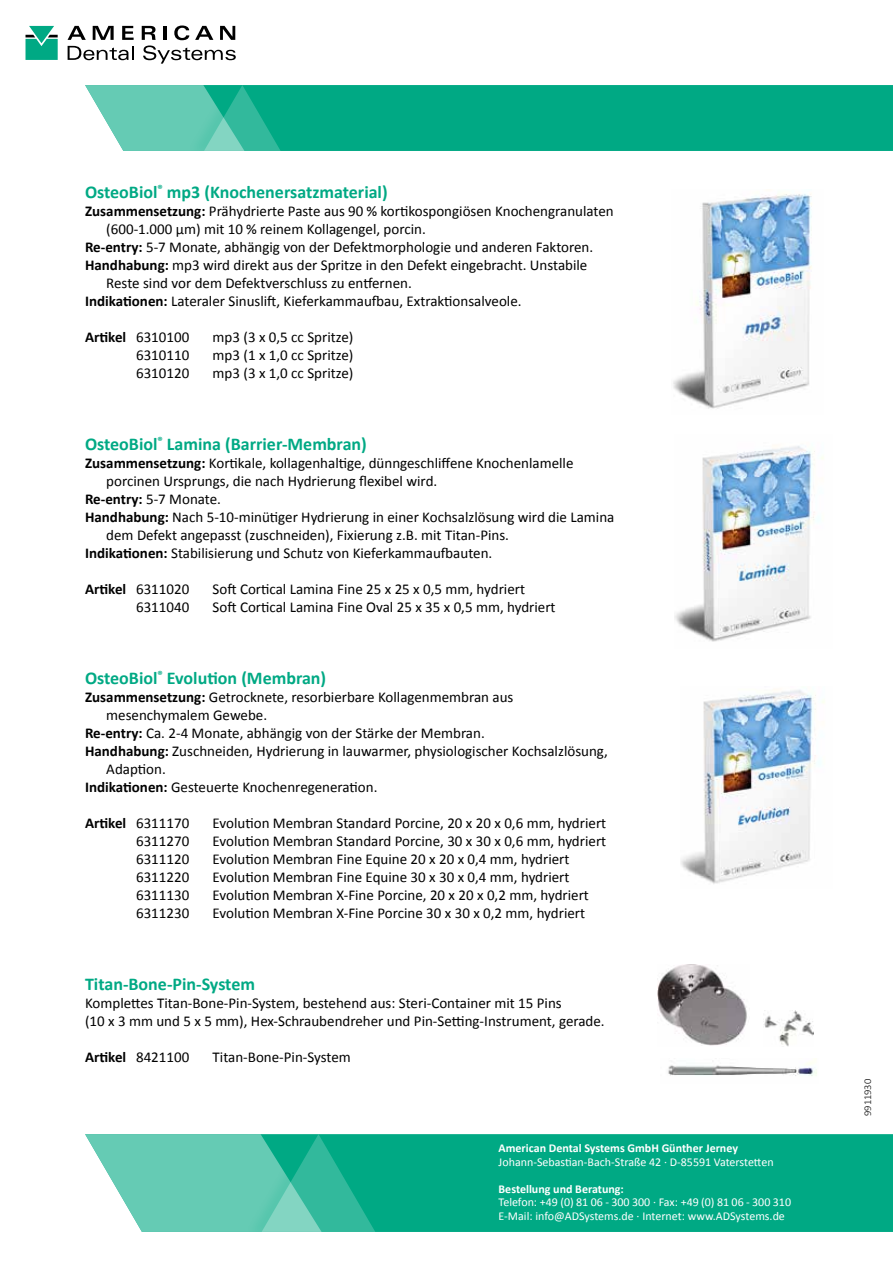
<style>
.page{position:relative;width:893px;height:1263px;background:#fff}
.page>*{position:absolute;margin:0;border:0;box-sizing:border-box;transform-origin:0 0}
.t1{font:700 18px "Calibri";color:#00a984}
.t2{font:15px/18px "Calibri";color:#000}
.t3{font:700 15px "Calibri";color:#000}
.t4{font:12px/13.5px "Calibri";color:#fff}
.t5{font:700 12px "Calibri";color:#fff}
.t6{font:300 10.5px "Calibri";color:#000}
.s1{font-weight:700}
.s2{font-weight:400}
</style>
<div class="page">
<svg style="left:26px;top:26px;width:32px;height:34px"></svg>
<svg style="left:68px;top:26px;width:18px;height:14px"></svg>
<svg style="left:93px;top:26px;width:21px;height:14px"></svg>
<svg style="left:122px;top:26px;width:12px;height:14px"></svg>
<svg style="left:142px;top:26px;width:14px;height:14px"></svg>
<hr style="left:164px;top:26px;width:3px;height:14px;background:#000">
<svg style="left:174px;top:26px;width:15px;height:14px"></svg>
<svg style="left:195px;top:26px;width:18px;height:14px"></svg>
<svg style="left:220px;top:26px;width:15px;height:14px"></svg>
<svg style="left:68px;top:46px;width:65px;height:14px"></svg>
<svg style="left:143px;top:46px;width:93px;height:18px"></svg>
<div style="left:375px;top:1134px;width:518px;height:98px;background:#00a984"></div>
<svg style="left:85px;top:1134px;width:290px;height:98px;background:#5fc8b1"></svg>
<div style="left:281px;top:85px;width:612px;height:66px;background:#00a984"></div>
<svg style="left:85px;top:85px;width:196px;height:66px;background:#5ec8b1"></svg>
<img style="left:673px;top:193px;width:139px;height:216px">
<img style="left:681px;top:689px;width:144px;height:195px">
<img style="left:764px;top:1011px;width:50px;height:35px">
<img style="left:658px;top:964px;width:89px;height:82px">
<img style="left:668px;top:1062px;width:149px;height:14px">
<img style="left:675px;top:445px;width:149px;height:197px">
<p class="t1" style="left:85px;top:181px;width:304px">OsteoBiol<sup>®</sup> mp3 (Knochenersatzmaterial)</p>
<p class="t2" style="left:85px;top:202px;width:530px"><span class="s1">Zusammensetzung:</span> Prähydrierte Paste aus 90 % kortikospongiösen Knochengranulaten</p>
<p class="t2" style="left:106px;top:220px;width:321px">(600-1.000 µm) mit 10 % reinem Kollagengel, porcin.</p>
<p class="t2" style="left:85px;top:238px;width:510px"><span class="s1">Re-entry:</span> 5-7 Monate, abhängig von der Defektmorphologie und anderen Faktoren.</p>
<p class="t2" style="left:85px;top:256px;width:504px"><span class="s1">Handhabung:</span> mp3 wird direkt aus der Spritze in den Defekt eingebracht. Unstabile</p>
<p class="t2" style="left:106px;top:274px;width:307px">Reste sind vor dem Defektverschluss zu entfernen.</p>
<p class="t2" style="left:85px;top:292px;width:438px"><span class="s1">Indikationen:</span> Lateraler Sinuslift, Kieferkammaufbau, Extraktionsalveole.</p>
<p class="t3" style="left:85px;top:327px;width:106px">Artikel <span class="s2">6310100</span></p>
<p class="t2" style="left:213px;top:328px;width:142px">mp3 (3 x 0,5 cc Spritze)</p>
<p class="t2" style="left:136px;top:346px;width:55px">6310110</p>
<p class="t2" style="left:213px;top:346px;width:142px">mp3 (1 x 1,0 cc Spritze)</p>
<p class="t2" style="left:136px;top:364px;width:55px">6310120</p>
<p class="t2" style="left:213px;top:364px;width:142px">mp3 (3 x 1,0 cc Spritze)</p>
<p class="t1" style="left:85px;top:433px;width:283px">OsteoBiol<sup>®</sup> Lamina (Barrier-Membran)</p>
<p class="t2" style="left:85px;top:454px;width:490px"><span class="s1">Zusammensetzung:</span> Kortikale, kollagenhaltige, dünngeschliffene Knochenlamelle</p>
<p class="t2" style="left:106px;top:472px;width:333px">porcinen Ursprungs, die nach Hydrierung flexibel wird.</p>
<p class="t2" style="left:85px;top:490px;width:138px"><span class="s1">Re-entry:</span> 5-7 Monate.</p>
<p class="t2" style="left:85px;top:508px;width:531px"><span class="s1">Handhabung:</span> Nach 5-10-minütiger Hydrierung in einer Kochsalzlösung wird die Lamina</p>
<p class="t2" style="left:106px;top:526px;width:404px">dem Defekt angepasst (zuschneiden), Fixierung z.B. mit Titan-Pins.</p>
<p class="t2" style="left:85px;top:544px;width:409px"><span class="s1">Indikationen:</span> Stabilisierung und Schutz von Kieferkammaufbauten.</p>
<p class="t3" style="left:85px;top:579px;width:106px">Artikel <span class="s2">6311020</span></p>
<p class="t2" style="left:213px;top:580px;width:314px">Soft Cortical Lamina Fine 25 x 25 x 0,5 mm, hydriert</p>
<p class="t2" style="left:136px;top:598px;width:55px">6311040</p>
<p class="t2" style="left:213px;top:598px;width:345px">Soft Cortical Lamina Fine Oval 25 x 35 x 0,5 mm, hydriert</p>
<p class="t1" style="left:85px;top:667px;width:243px">OsteoBiol<sup>®</sup> Evolution (Membran)</p>
<p class="t2" style="left:85px;top:688px;width:430px"><span class="s1">Zusammensetzung:</span> Getrocknete, resorbierbare Kollagenmembran aus</p>
<p class="t2" style="left:106px;top:706px;width:162px">mesenchymalem Gewebe.</p>
<p class="t2" style="left:85px;top:724px;width:401px"><span class="s1">Re-entry:</span> Ca. 2-4 Monate, abhängig von der Stärke der Membran.</p>
<p class="t2" style="left:85px;top:742px;width:524px"><span class="s1">Handhabung:</span> Zuschneiden, Hydrierung in lauwarmer, physiologischer Kochsalzlösung,</p>
<p class="t2" style="left:106px;top:760px;width:61px">Adaption.</p>
<p class="t2" style="left:85px;top:778px;width:294px"><span class="s1">Indikationen:</span> Gesteuerte Knochenregeneration.</p>
<p class="t3" style="left:85px;top:813px;width:106px">Artikel <span class="s2">6311170</span></p>
<p class="t2" style="left:213px;top:814px;width:395px">Evolution Membran Standard Porcine, 20 x 20 x 0,6 mm, hydriert</p>
<p class="t2" style="left:136px;top:832px;width:55px">6311270</p>
<p class="t2" style="left:213px;top:832px;width:395px">Evolution Membran Standard Porcine, 30 x 30 x 0,6 mm, hydriert</p>
<p class="t2" style="left:136px;top:850px;width:55px">6311120</p>
<p class="t2" style="left:213px;top:850px;width:358px">Evolution Membran Fine Equine 20 x 20 x 0,4 mm, hydriert</p>
<p class="t2" style="left:136px;top:868px;width:55px">6311220</p>
<p class="t2" style="left:213px;top:868px;width:358px">Evolution Membran Fine Equine 30 x 30 x 0,4 mm, hydriert</p>
<p class="t2" style="left:136px;top:886px;width:55px">6311130</p>
<p class="t2" style="left:213px;top:886px;width:378px">Evolution Membran X-Fine Porcine, 20 x 20 x 0,2 mm, hydriert</p>
<p class="t2" style="left:136px;top:904px;width:55px">6311230</p>
<p class="t2" style="left:213px;top:904px;width:374px">Evolution Membran X-Fine Porcine 30 x 30 x 0,2 mm, hydriert</p>
<p class="t1" style="left:85px;top:973px;width:171px">Titan-Bone-Pin-System</p>
<p class="t2" style="left:85px;top:994px;width:521px">Komplettes Titan-Bone-Pin-System, bestehend aus: Steri-Container mit 15 Pins<br>(10 x 3 mm und 5 x 5 mm), Hex-Schraubendreher und Pin-Setting-Instrument, gerade.</p>
<p class="t3" style="left:85px;top:1047px;width:106px">Artikel <span class="s2">8421100</span></p>
<p class="t2" style="left:213px;top:1048px;width:140px">Titan-Bone-Pin-System</p>
<p class="t5" style="left:499px;top:1141px;width:241px">American Dental Systems GmbH Günther Jerney</p>
<p class="t4" style="left:499px;top:1155px;width:277px">Johann-Sebastian-Bach-Straße 42 · D-85591 Vaterstetten</p>
<p class="t5" style="left:499px;top:1181px;width:127px">Bestellung und Beratung:</p>
<p class="t4" style="left:499px;top:1196px;width:294px">Telefon: +49 (0) 81 06 - 300 300 · Fax: +49 (0) 81 06 - 300 310<br>E-Mail: info@ADSystems.de · Internet: www.ADSystems.de</p>
<p class="t4" style="left:754px;top:1155px;width:9px">t</p>
<p class="t6" style="left:861px;top:1116px;width:39px;rotate:-90deg">9911930</p>
</div>
